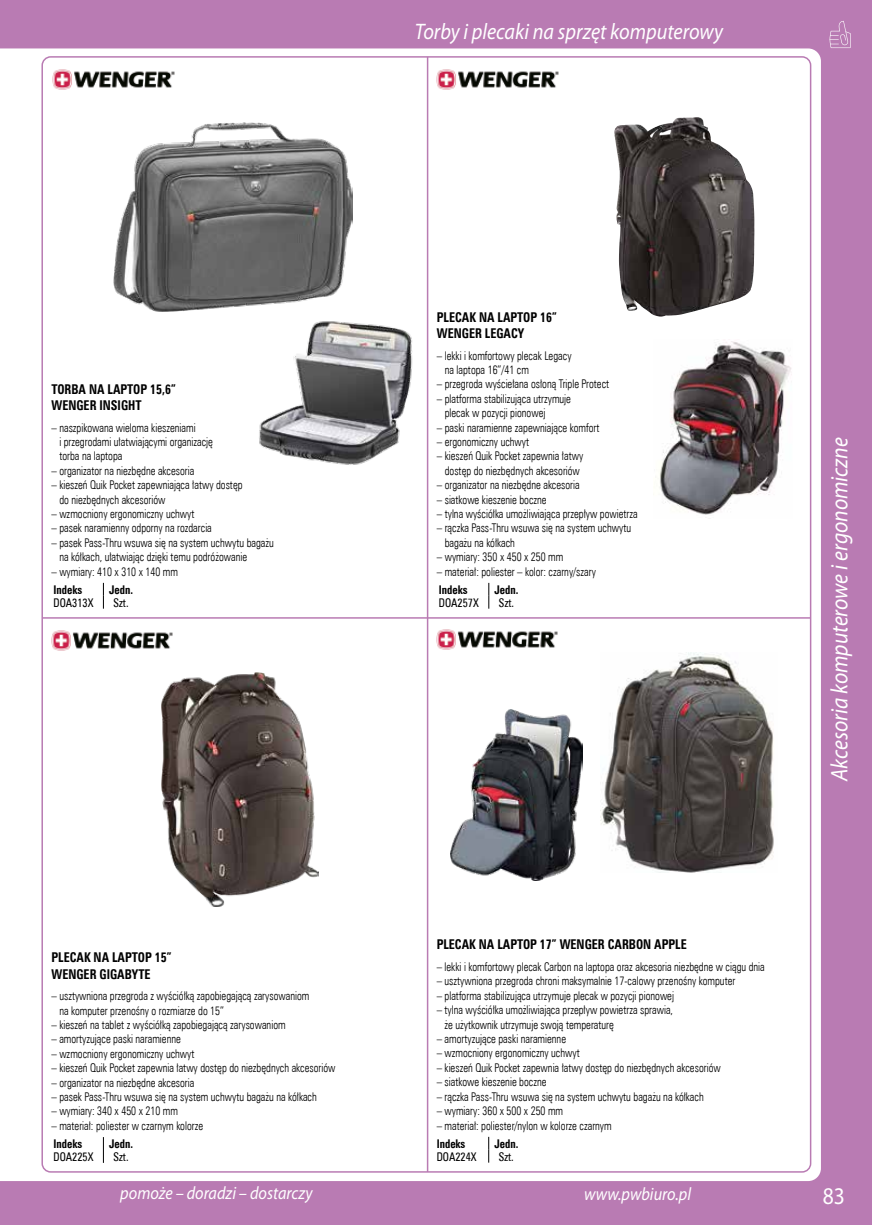
<style>
.page{position:relative;width:872px;height:1225px;background:#b97bb3}
.page>*{position:absolute;margin:0;border:0;box-sizing:border-box;transform-origin:0 0}
.t1{font:italic 24px "Myriad Pro";color:#fff;scale:.9 1}
.t2{font:24px "Myriad Pro";color:#fff;scale:.9 1}
.t3{font:italic 22.5px "Myriad Pro";color:#fff;scale:.9 1}
.t4{font:italic 18px "Myriad Pro";color:#fff;scale:.9 1}
.t5{font:13.5px/16.2px "Zurich Cn EU Bold";color:#000;scale:.9 1}
.t6{font:12px/14.4px "Zurich Lt Cn EU Normal";color:#000;scale:.9 1}
.t7{font:12px "Zurich Cn EU Bold";color:#000;scale:.9 1}
.t8{font:12px "Zurich Cn EU Normal";color:#000;scale:.9 1}
</style>
<div class="page">
<div style="left:0;top:48px;width:821px;height:1133px;background:#fff"></div>
<svg style="left:829px;top:21px;width:21px;height:27px"></svg>
<hr style="left:42px;top:617px;width:768px;height:1px;background:#b97bb3">
<hr style="left:427px;top:57px;width:1px;height:1115px;background:#b97bb3">
<img style="left:614px;top:117px;width:139px;height:199px">
<img style="left:653px;top:339px;width:139px;height:179px">
<img style="left:433px;top:66px;width:130px;height:26px">
<img style="left:161px;top:672px;width:158px;height:234px">
<img style="left:48px;top:627px;width:130px;height:26px">
<svg style="left:103px;top:1137px;width:1px;height:25px"></svg>
<svg style="left:488px;top:583px;width:1px;height:25px"></svg>
<svg style="left:488px;top:1136px;width:1px;height:26px"></svg>
<img style="left:451px;top:709px;width:131px;height:171px">
<img style="left:601px;top:652px;width:177px;height:221px">
<img style="left:432px;top:627px;width:130px;height:25px">
<img style="left:49px;top:66px;width:130px;height:26px">
<svg style="left:103px;top:583px;width:1px;height:25px"></svg>
<img style="left:114px;top:122px;width:239px;height:189px">
<img style="left:253px;top:316px;width:168px;height:154px">
<h2 class="t3" style="left:415px;top:18px;width:344px">Torby i plecaki na sprzęt komputerowy</h2>
<p class="t5" style="left:51px;top:381px;width:140px">TORBA NA LAPTOP 15,6”<br>WENGER INSIGHT</p>
<p class="t6" style="left:59px;top:420px;width:172px;text-indent:-8px">– naszpikowana wieloma kieszeniami<br>i przegrodami ułatwiającymi organizację torba na laptopa</p>
<p class="t6" style="left:51px;top:463px;width:160px">– organizator na niezbędne akcesoria</p>
<p class="t6" style="left:59px;top:478px;width:205px;text-indent:-8px">– kieszeń Quik Pocket zapewniająca łatwy dostęp do niezbędnych akcesoriów</p>
<p class="t6" style="left:51px;top:506px;width:160px">– wzmocniony ergonomiczny uchwyt</p>
<p class="t6" style="left:51px;top:521px;width:180px">– pasek naramienny odporny na rozdarcia</p>
<p class="t6" style="left:59px;top:535px;width:240px;text-indent:-8px">– pasek Pass-Thru wsuwa się na system uchwytu bagażu na kółkach, ułatwiając dzięki temu podróżowanie</p>
<p class="t6" style="left:51px;top:564px;width:142px">– wymiary: 410 x 310 x 140 mm</p>
<p class="t7" style="left:54px;top:582px;width:33px">Indeks</p>
<p class="t7" style="left:109px;top:582px;width:28px">Jedn.</p>
<p class="t8" style="left:54px;top:595px;width:46px">DOA313X</p>
<p class="t8" style="left:114px;top:595px;width:18px">Szt.</p>
<p class="t5" style="left:437px;top:309px;width:135px">PLECAK NA LAPTOP 16”<br>WENGER LEGACY</p>
<p class="t6" style="left:445px;top:348px;width:142px;text-indent:-8px">– lekki i komfortowy plecak Legacy na laptopa 16”/41 cm</p>
<p class="t6" style="left:437px;top:377px;width:193px">– przegroda wyściełana osłoną Triple Protect</p>
<p class="t6" style="left:445px;top:391px;width:142px;text-indent:-8px">– platforma stabilizująca utrzymuje plecak w pozycji pionowej</p>
<p class="t6" style="left:437px;top:420px;width:182px">– paski naramienne zapewniające komfort</p>
<p class="t6" style="left:437px;top:434px;width:104px">– ergonomiczny uchwyt</p>
<p class="t6" style="left:437px;top:449px;width:164px;text-align:center">– kieszeń Quik Pocket zapewnia łatwy dostęp do niezbędnych akcesoriów</p>
<p class="t6" style="left:437px;top:478px;width:160px">– organizator na niezbędne akcesoria</p>
<p class="t6" style="left:437px;top:492px;width:124px">– siatkowe kieszenie boczne</p>
<p class="t6" style="left:437px;top:506px;width:225px">– tylna wyściółka umożliwiająca przepływ powietrza</p>
<p class="t6" style="left:445px;top:521px;width:209px;text-indent:-8px">– rączka Pass-Thru wsuwa się na system uchwytu bagażu na kółkach</p>
<p class="t6" style="left:437px;top:550px;width:142px">– wymiary: 350 x 450 x 250 mm</p>
<p class="t6" style="left:437px;top:564px;width:178px">– materiał: poliester – kolor: czarny/szary</p>
<p class="t7" style="left:439px;top:582px;width:33px">Indeks</p>
<p class="t7" style="left:494px;top:582px;width:28px">Jedn.</p>
<p class="t8" style="left:439px;top:595px;width:46px">DOA257X</p>
<p class="t8" style="left:499px;top:595px;width:18px">Szt.</p>
<h1 class="t1" style="left:824px;top:781px;width:383px;rotate:-90deg">Akcesoria komputerowe i ergonomiczne</h1>
<p class="t5" style="left:51px;top:949px;width:135px">PLECAK NA LAPTOP 15”<br>WENGER GIGABYTE</p>
<p class="t6" style="left:59px;top:988px;width:279px;text-indent:-8px">– usztywniona przegroda z wyściółką zapobiegającą zarysowaniom na komputer przenośny o rozmiarze do 15”</p>
<p class="t6" style="left:51px;top:1017px;width:262px">– kieszeń na tablet z wyściółką zapobiegającą zarysowaniom</p>
<p class="t6" style="left:51px;top:1032px;width:145px">– amortyzujące paski naramienne</p>
<p class="t6" style="left:51px;top:1046px;width:160px">– wzmocniony ergonomiczny uchwyt</p>
<p class="t6" style="left:51px;top:1060px;width:317px">– kieszeń Quik Pocket zapewnia łatwy dostęp do niezbędnych akcesoriów</p>
<p class="t6" style="left:51px;top:1075px;width:160px">– organizator na niezbędne akcesoria</p>
<p class="t6" style="left:51px;top:1089px;width:296px">– pasek Pass-Thru wsuwa się na system uchwytu bagażu na kółkach</p>
<p class="t6" style="left:51px;top:1104px;width:142px">– wymiary: 340 x 450 x 210 mm</p>
<p class="t6" style="left:51px;top:1118px;width:170px">– materiał: poliester w czarnym kolorze</p>
<p class="t7" style="left:54px;top:1136px;width:33px">Indeks</p>
<p class="t7" style="left:109px;top:1136px;width:28px">Jedn.</p>
<p class="t8" style="left:54px;top:1149px;width:46px">DOA225X</p>
<p class="t8" style="left:114px;top:1149px;width:18px">Szt.</p>
<p class="t5" style="left:437px;top:936px;width:279px">PLECAK NA LAPTOP 17” WENGER CARBON APPLE</p>
<p class="t6" style="left:437px;top:959px;width:366px">– lekki i komfortowy plecak Carbon na laptopa oraz akcesoria niezbędne w ciągu dnia</p>
<p class="t6" style="left:437px;top:974px;width:333px">– usztywniona przegroda chroni maksymalnie 17-calowy przenośny komputer</p>
<p class="t6" style="left:437px;top:988px;width:265px">– platforma stabilizująca utrzymuje plecak w pozycji pionowej</p>
<p class="t6" style="left:444px;top:1002px;width:255px;text-indent:-8px">– tylna wyściółka umożliwiająca przepływ powietrza sprawia, że użytkownik utrzymuje swoją temperaturę</p>
<p class="t6" style="left:437px;top:1031px;width:145px">– amortyzujące paski naramienne</p>
<p class="t6" style="left:437px;top:1046px;width:160px">– wzmocniony ergonomiczny uchwyt</p>
<p class="t6" style="left:437px;top:1060px;width:317px">– kieszeń Quik Pocket zapewnia łatwy dostęp do niezbędnych akcesoriów</p>
<p class="t6" style="left:437px;top:1074px;width:124px">– siatkowe kieszenie boczne</p>
<p class="t6" style="left:437px;top:1089px;width:298px">– rączka Pass-Thru wsuwa się na system uchwytu bagażu na kółkach</p>
<p class="t6" style="left:437px;top:1103px;width:142px">– wymiary: 360 x 500 x 250 mm</p>
<p class="t6" style="left:437px;top:1118px;width:196px">– materiał: poliester/nylon w kolorze czarnym</p>
<p class="t7" style="left:437px;top:1136px;width:33px">Indeks</p>
<p class="t7" style="left:494px;top:1136px;width:28px">Jedn.</p>
<p class="t8" style="left:437px;top:1149px;width:46px">DOA224X</p>
<p class="t8" style="left:499px;top:1149px;width:18px">Szt.</p>
<h3 class="t4" style="left:120px;top:1181px;width:215px">pomoże – doradzi – dostarczy</h3>
<h3 class="t4" style="left:584px;top:1182px;width:120px">www.pwbiuro.pl</h3>
<h1 class="t2" style="left:822px;top:1180px;width:26px">83</h1>
</div>
